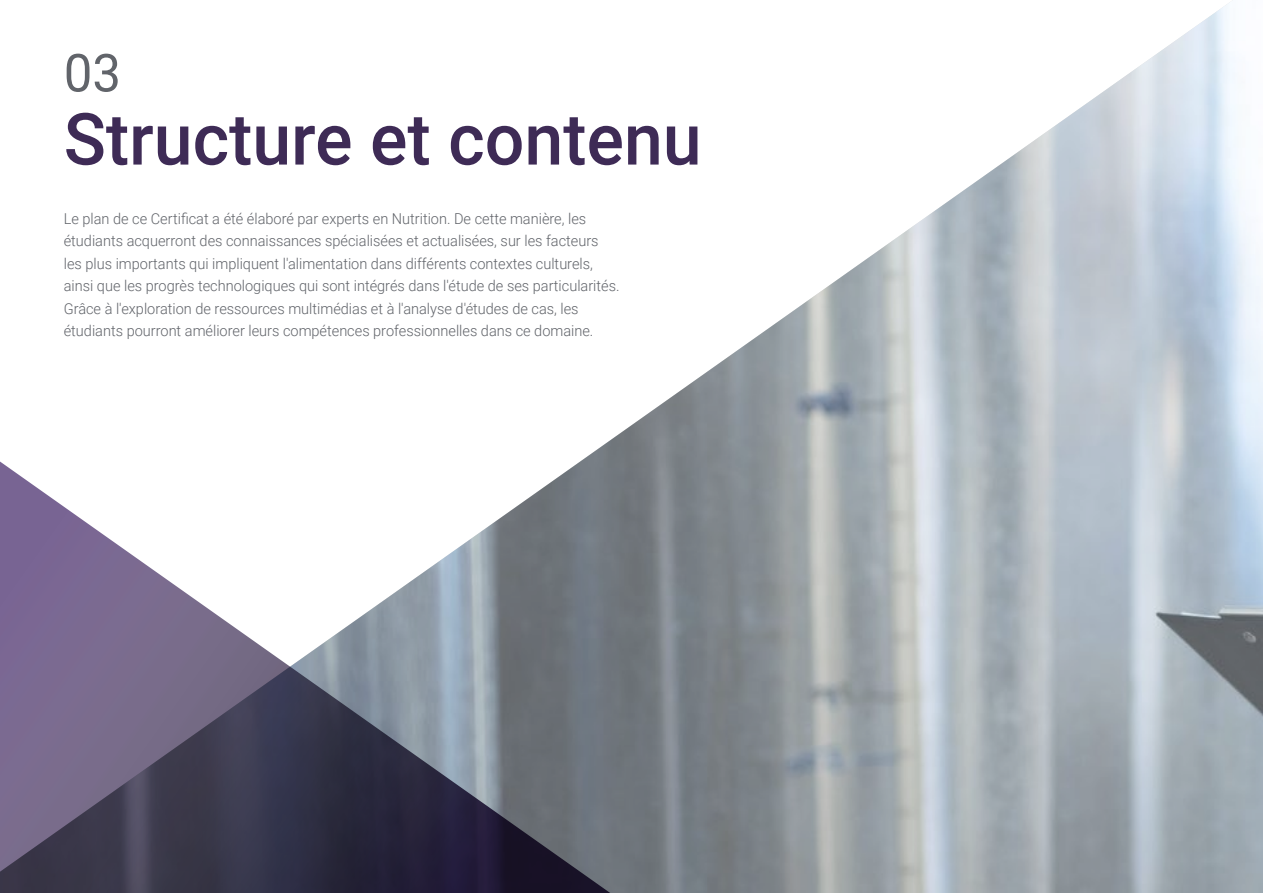
<style>
.page{position:relative;width:1263px;height:893px;background:#fff}
.page>*{position:absolute;margin:0;border:0;box-sizing:border-box;transform-origin:0 0}
.t1{font:500 72px "Roboto";color:#3e2b56}
.t2{font:52.5px "Roboto";color:#61646a}
.t3{font:300 15px/22.5px "Roboto";color:#61646a}
</style>
<div class="page">
<img style="left:602px;top:0;width:661px;height:893px">
<svg style="left:0;top:446px;width:640px;height:447px"></svg>
<h2 class="t2" style="left:64px;top:36px;width:59px">03</h2>
<h1 class="t1" style="left:64px;top:89px;width:639px">Structure et contenu</h1>
<p class="t3" style="left:64px;top:207px;width:557px">Le plan de ce Certificat a été élaboré par experts en Nutrition. De cette manière, les étudiants acquerront des connaissances spécialisées et actualisées, sur les facteurs les plus importants qui impliquent l'alimentation dans différents contextes culturels, ainsi que les progrès technologiques qui sont intégrés dans l'étude de ses particularités.<br>Grâce à l'exploration de ressources multimédias et à l'analyse d'études de cas, les étudiants pourront améliorer leurs compétences professionnelles dans ce domaine.</p>
</div>
